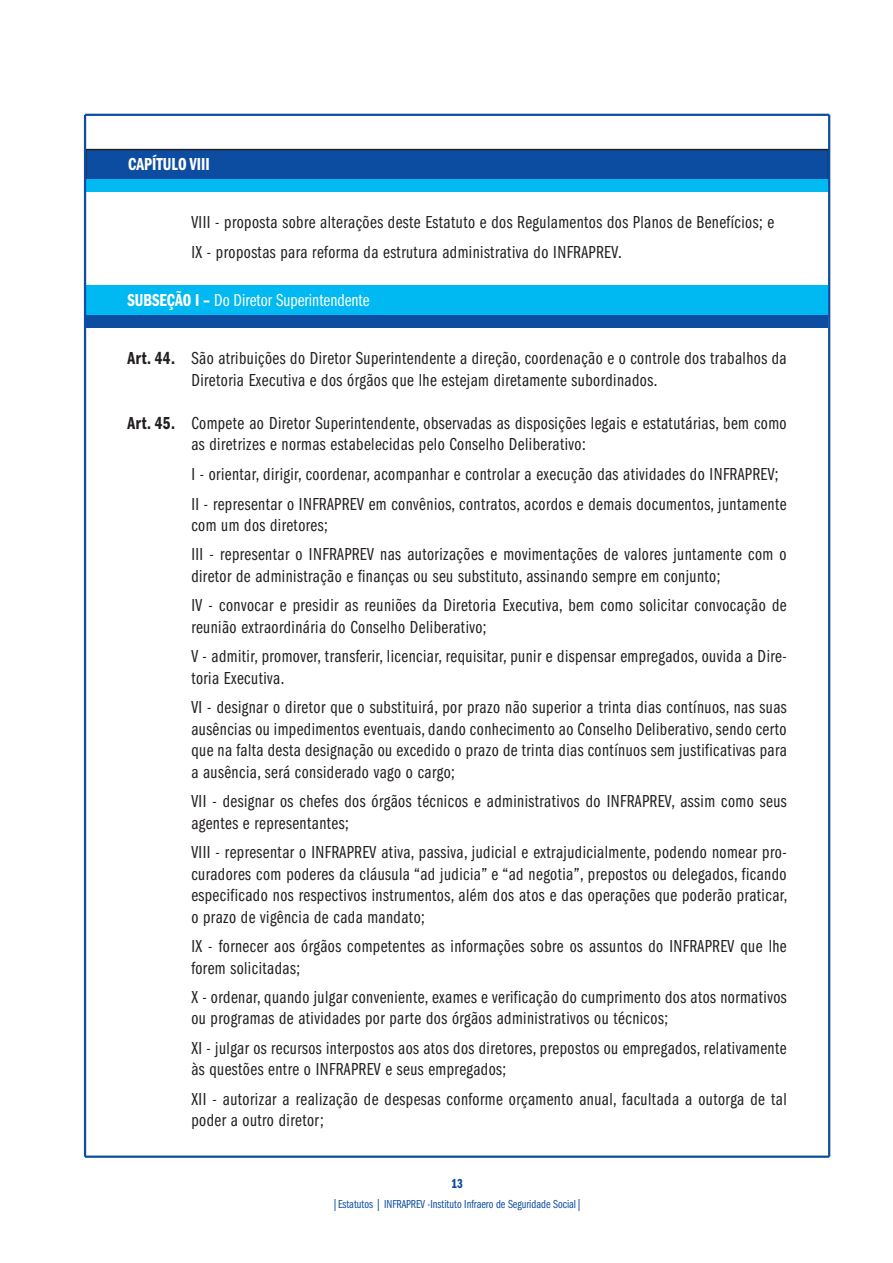
<style>
.page{position:relative;width:893px;height:1263px;background:#fff}
.page>*{position:absolute;margin:0;border:0;box-sizing:border-box;transform-origin:0 0}
.artigos{font:18px/21.6px "ITC Franklin Gothic Std Bk Cp";letter-spacing:.025em;color:#231f20}
.artigos_numerados{font:18px/21.6px "ITC Franklin Gothic Std Bk Cp";letter-spacing:.025em;color:#231f20}
.titulo_seção{font:18px "ITC Franklin Gothic Std Bk Cp";color:#fff}
.titulo_II{font:18px "ITC Franklin Gothic Std Dm Cp";color:#fff}
.t1{font:13.5px "ITC Franklin Gothic Std Dm Cp";color:#0d4da1}
.t2{font:12px "ITC Franklin Gothic Std Bk Cp";color:#0d4da1}
.s1{font-family:"ITC Franklin Gothic Std Dm Cp"}
</style>
<div class="page">
<div style="left:86px;top:150px;width:742px;height:29px;background:#0d4da1"></div>
<div style="left:86px;top:179px;width:742px;height:12px;background:#00baf1"></div>
<hr style="left:85px;top:149px;width:744px;height:1px;background:#231f20">
<hr style="left:85px;top:150px;width:2px;height:29px;background:#231f20">
<div style="left:85px;top:285px;width:743px;height:30px;background:#00b9f2"></div>
<div style="left:85px;top:315px;width:743px;height:12px;background:#0d4da1"></div>
<hr style="left:828px;top:115px;width:2px;height:1042px;background:#0d4da1">
<hr style="left:85px;top:1155px;width:744px;height:3px;background:#0d4da1">
<hr style="left:84px;top:115px;width:2px;height:1042px;background:#0d4da1">
<hr style="left:85px;top:114px;width:744px;height:2px;background:#0d4da1">
<p class="titulo_II" style="left:128px;top:155px;width:83px">CAPÍTULO VIII</p>
<p class="artigos_numerados" style="left:191px;top:212px;width:584px">VIII - proposta sobre alterações deste Estatuto e dos Regulamentos dos Planos de Benefícios; e</p>
<p class="artigos_numerados" style="left:191px;top:242px;width:432px">IX - propostas para reforma da estrutura administrativa do INFRAPREV.</p>
<p class="titulo_seção" style="left:128px;top:291px;width:244px"><span class="s1">SUBSEÇÃO I –</span> Do Diretor Superintendente</p>
<p class="artigos" style="left:191px;top:348px;width:597px;text-indent:-64px"><span class="s1">Art. 44.</span> São atribuições do Diretor Superintendente a direção, coordenação e o controle dos trabalhos da<br>Diretoria Executiva e dos órgãos que lhe estejam diretamente subordinados.</p>
<p class="artigos" style="left:191px;top:412px;width:597px;text-indent:-64px"><span class="s1">Art. 45.</span> Compete ao Diretor Superintendente, observadas as disposições legais e estatutárias, bem como as diretrizes e normas estabelecidas pelo Conselho Deliberativo:</p>
<p class="artigos_numerados" style="left:191px;top:464px;width:589px">I - orientar, dirigir, coordenar, acompanhar e controlar a execução das atividades do INFRAPREV;</p>
<p class="artigos_numerados" style="left:191px;top:493px;width:597px">II - representar o INFRAPREV em convênios, contratos, acordos e demais documentos, juntamente com um dos diretores;</p>
<p class="artigos_numerados" style="left:191px;top:544px;width:597px">III - representar o INFRAPREV nas autorizações e movimentações de valores juntamente com o diretor de administração e finanças ou seu substituto, assinando sempre em conjunto;</p>
<p class="artigos_numerados" style="left:191px;top:595px;width:597px">IV - convocar e presidir as reuniões da Diretoria Executiva, bem como solicitar convocação de reunião extraordinária do Conselho Deliberativo;</p>
<p class="artigos_numerados" style="left:191px;top:646px;width:597px">V - admitir, promover, transferir, licenciar, requisitar, punir e dispensar empregados, ouvida a Dire&shy;toria Executiva.</p>
<p class="artigos_numerados" style="left:191px;top:696px;width:597px;text-align:justify">VI - designar o diretor que o substituirá, por prazo não superior a trinta dias contínuos, nas suas ausências ou impedimentos eventuais, dando conhecimento ao Conselho Deliberativo, sendo certo que na falta desta designação ou excedido o prazo de trinta dias contínuos sem justificativas para a ausência, será considerado vago o cargo;</p>
<p class="artigos" style="left:191px;top:791px;width:597px">VII - designar os chefes dos órgãos técnicos e administrativos do INFRAPREV, assim como seus agentes e representantes;</p>
<p class="artigos" style="left:191px;top:841px;width:598px;text-align:justify">VIII - representar o INFRAPREV ativa, passiva, judicial e extrajudicialmente, podendo nomear pro&shy;curadores com poderes da cláusula “ad judicia” e “ad negotia”, prepostos ou delegados, ficando especificado nos respectivos instrumentos, além dos atos e das operações que poderão praticar, o prazo de vigência de cada mandato;</p>
<p class="artigos" style="left:191px;top:935px;width:597px">IX - fornecer aos órgãos competentes as informações sobre os assuntos do INFRAPREV que lhe forem solicitadas;</p>
<p class="artigos" style="left:191px;top:986px;width:597px">X - ordenar, quando julgar conveniente, exames e verificação do cumprimento dos atos normativos ou programas de atividades por parte dos órgãos administrativos ou técnicos;</p>
<p class="artigos" style="left:191px;top:1037px;width:597px">XI - julgar os recursos interpostos aos atos dos diretores, prepostos ou empregados, relativamente às questões entre o INFRAPREV e seus empregados;</p>
<p class="artigos" style="left:191px;top:1088px;width:597px">XII - autorizar a realização de despesas conforme orçamento anual, facultada a outorga de tal poder a outro diretor;</p>
<p class="t1" style="left:451px;top:1176px;width:13px">13</p>
<p class="t2" style="left:332px;top:1198px;width:252px">|Estatutos | INFRAPREV -Instituto Infraero de Seguridade Social|</p>
</div>
